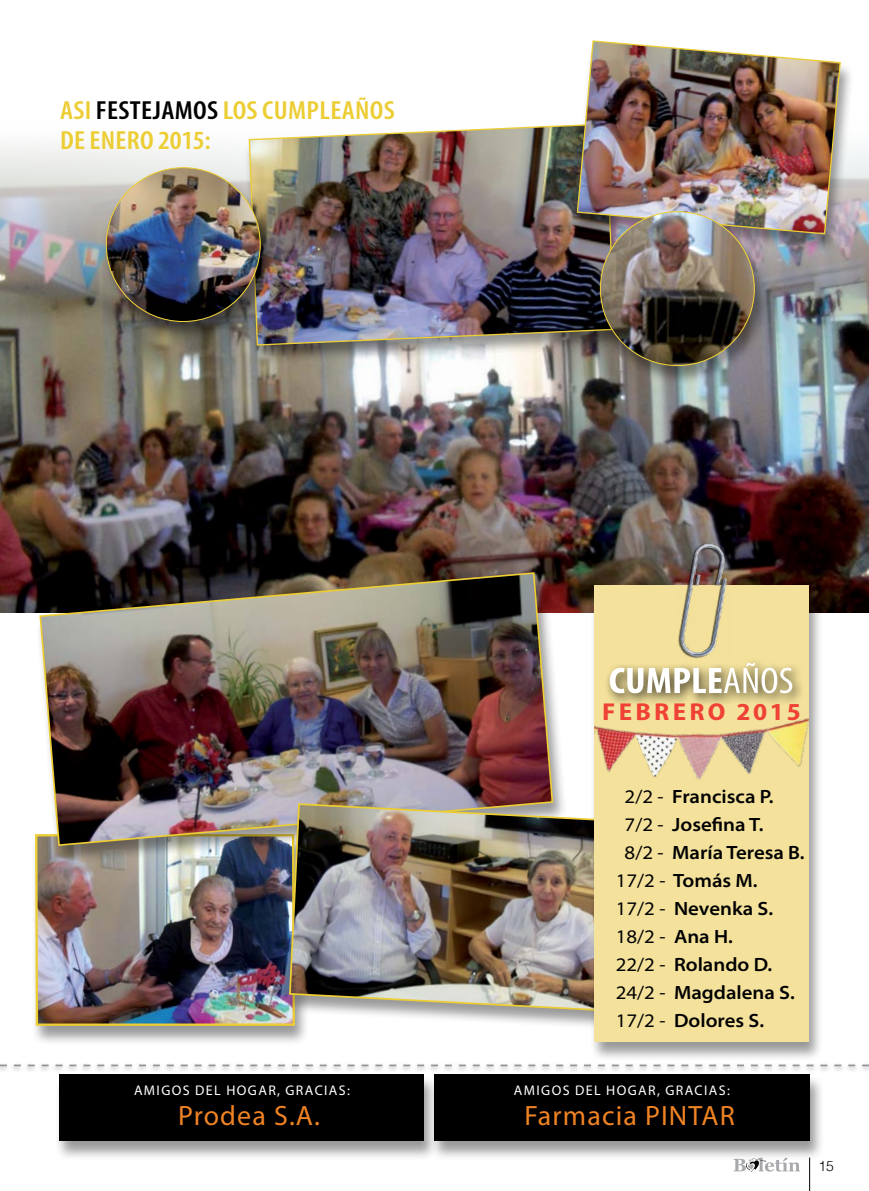
<style>
.page{position:relative;width:869px;height:1191px;background:#fff}
.page>*{position:absolute;margin:0;border:0;box-sizing:border-box;transform-origin:0 0}
.t1{font:28px "Myriad Pro";letter-spacing:.04em;color:#f08323}
.t2{font:600 condensed 26.25px "Myriad Pro";letter-spacing:.01em;color:#eccd33;scale:1.11 1}
.t3{font:700 semi-condensed 24.5px "Myriad Pro";letter-spacing:.12em;color:#ef4135;scale:1.11 1}
.t4{font:600 semi-expanded 19.25px "Myriad Pro";color:#000}
.t5{font:semi-expanded 19.25px "Myriad Pro";color:#000}
.t6{font:14px "Myriad Pro";letter-spacing:.1em;color:#fff}
.t7{font:300 14px "Helvetica";color:#000}
.s1{color:#000}
.s2{font-weight:400}
.s3{font-weight:600}
</style>
<div class="page">
<hr style="left:809px;top:1157px;width:1px;height:34px;background:#000">
<svg style="left:733px;top:1160px;width:66px;height:11px"></svg>
<img style="left:0;top:145px;width:868px;height:467px">
<div style="left:30px;top:834px;width:279px;height:211px;background:#000;opacity:.4"></div>
<img style="left:34px;top:834px;width:250px;height:193px">
<div style="left:0;top:1062px;width:868px;height:11px;background:#000;opacity:.4"></div>
<svg style="left:0;top:1064px;width:868px;height:2px"></svg>
<div style="left:54px;top:1074px;width:384px;height:86px;background:#000;opacity:.4"></div>
<div style="left:60px;top:1074px;width:363px;height:66px;background:#000"></div>
<div style="left:429px;top:1074px;width:395px;height:86px;background:#000;opacity:.4"></div>
<div style="left:434px;top:1074px;width:375px;height:66px;background:#000"></div>
<div style="left:35px;top:573px;width:532px;height:292px;background:#000;opacity:.4"></div>
<img style="left:38px;top:571px;width:516px;height:276px">
<div style="left:284px;top:804px;width:364px;height:227px;background:#000;opacity:.4"></div>
<img style="left:288px;top:802px;width:300px;height:211px">
<div style="left:244px;top:124px;width:385px;height:241px;background:#000;opacity:.4"></div>
<img style="left:248px;top:124px;width:346px;height:222px">
<div style="left:572px;top:41px;width:282px;height:213px;background:#000;opacity:.4"></div>
<img style="left:575px;top:40px;width:266px;height:195px">
<div style="left:588px;top:585px;width:234px;height:477px;background:#000;opacity:.4"></div>
<div style="left:594px;top:585px;width:214px;height:457px;background:#f4e29c"></div>
<img style="left:594px;top:718px;width:214px;height:62px">
<img style="left:677px;top:539px;width:53px;height:118px">
<div style="left:603px;top:657px;width:202px;height:49px;background:#000;opacity:.75"></div>
<svg style="left:609px;top:663px;width:183px;height:30px;background:#d8cfad"></svg>
<div style="left:100px;top:167px;width:175px;height:175px;background:#000;opacity:.4"></div>
<img style="left:106px;top:168px;width:154px;height:153px;border-radius:77px">
<div style="left:594px;top:211px;width:175px;height:175px;background:#000;opacity:.4"></div>
<img style="left:600px;top:212px;width:154px;height:153px;border-radius:77px">
<h2 class="t2" style="left:60px;top:96px;width:234px">ASI <span class="s1">FESTEJAMOS</span>LOS CUMPLEA</h2>
<h2 class="t2" style="left:355px;top:96px;width:25px">ÑOS</h2>
<h2 class="t2" style="left:60px;top:126px;width:137px">DE EN ERO 2015:</h2>
<p class="t3" style="left:602px;top:697px;width:180px">FEBRERO 2015</p>
<p class="t4" style="left:624px;top:785px;width:150px"><span class="s2">2/2 -</span> Francisca P.</p>
<p class="t4" style="left:624px;top:813px;width:140px"><span class="s2">7/2 -</span> Josefina T.</p>
<p class="t4" style="left:624px;top:841px;width:181px"><span class="s2">8/2 -</span> María Teresa B.</p>
<p class="t4" style="left:615px;top:869px;width:143px"><span class="s2">17/2 -</span> Tomás M.</p>
<p class="t4" style="left:615px;top:897px;width:159px"><span class="s2">17/2 -</span> Nevenka S.</p>
<p class="t5" style="left:615px;top:925px;width:119px">18/2 - <span class="s3">Ana H.</span></p>
<p class="t4" style="left:615px;top:953px;width:158px"><span class="s2">22/2 -</span> Rolando D.</p>
<p class="t4" style="left:615px;top:981px;width:180px"><span class="s2">24/2 -</span> Magdalena S.</p>
<p class="t4" style="left:615px;top:1009px;width:150px"><span class="s2">17/2 -</span> Dolores S.</p>
<p class="t6" style="left:134px;top:1081px;width:217px">AMIGOS DEL HOGAR, GRACIAS:</p>
<p class="t6" style="left:513px;top:1081px;width:217px">AMIGOS DEL HOGAR, GRACIAS:</p>
<h1 class="t1" style="left:178px;top:1098px;width:143px">PRODEA S.A.</h1>
<h1 class="t1" style="left:524px;top:1098px;width:152px">FARMACIA PINTAR</h1>
<p class="t7" style="left:818px;top:1157px;width:17px">15</p>
</div>
